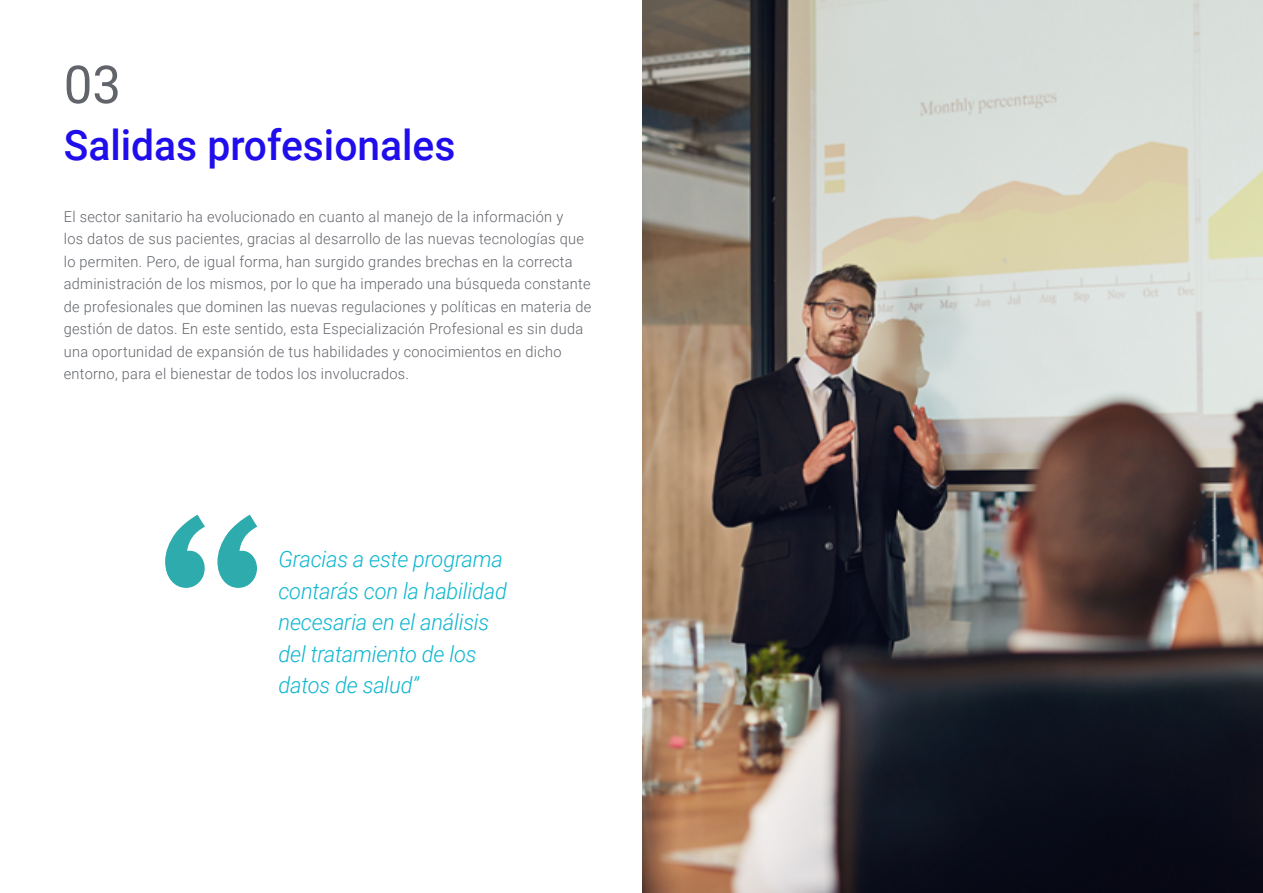
<style>
.page{position:relative;width:1263px;height:893px;background:#fff}
.page>*{position:absolute;margin:0;border:0;box-sizing:border-box;transform-origin:0 0}
.t1{font:52.5px "Roboto";color:#61646a}
.t2{font:500 42px "Roboto";color:#1f0dec}
.t3{font:italic 300 22.5px/31.5px "Roboto";letter-spacing:-.01em;color:#0fb6cf}
.t4{font:300 15px/22.5px "Roboto";letter-spacing:.02em;color:#61646a}
</style>
<div class="page">
<img style="left:642px;top:0;width:621px;height:893px">
<svg style="left:165px;top:515px;width:92px;height:73px"></svg>
<h1 class="t1" style="left:64px;top:48px;width:59px">03</h1>
<h2 class="t2" style="left:64px;top:115px;width:393px">Salidas profesionales</h2>
<p class="t4" style="left:64px;top:205px;width:529px">El sector sanitario ha evolucionado en cuanto al manejo de la información y<br>los datos de sus pacientes, gracias al desarrollo de las nuevas tecnologías que lo permiten. Pero, de igual forma, han surgido grandes brechas en la correcta administración de los mismos, por lo que ha imperado una búsqueda constante de profesionales que dominen las nuevas regulaciones y políticas en materia de gestión de datos. En este sentido, esta Especialización Profesional es sin duda una oportunidad de expansión de tus habilidades y conocimientos en dicho entorno, para el bienestar de todos los involucrados.</p>
<h3 class="t3" style="left:279px;top:542px;width:230px">Gracias a este programa contarás con la habilidad necesaria en el análisis del tratamiento de los datos de salud”</h3>
</div>
